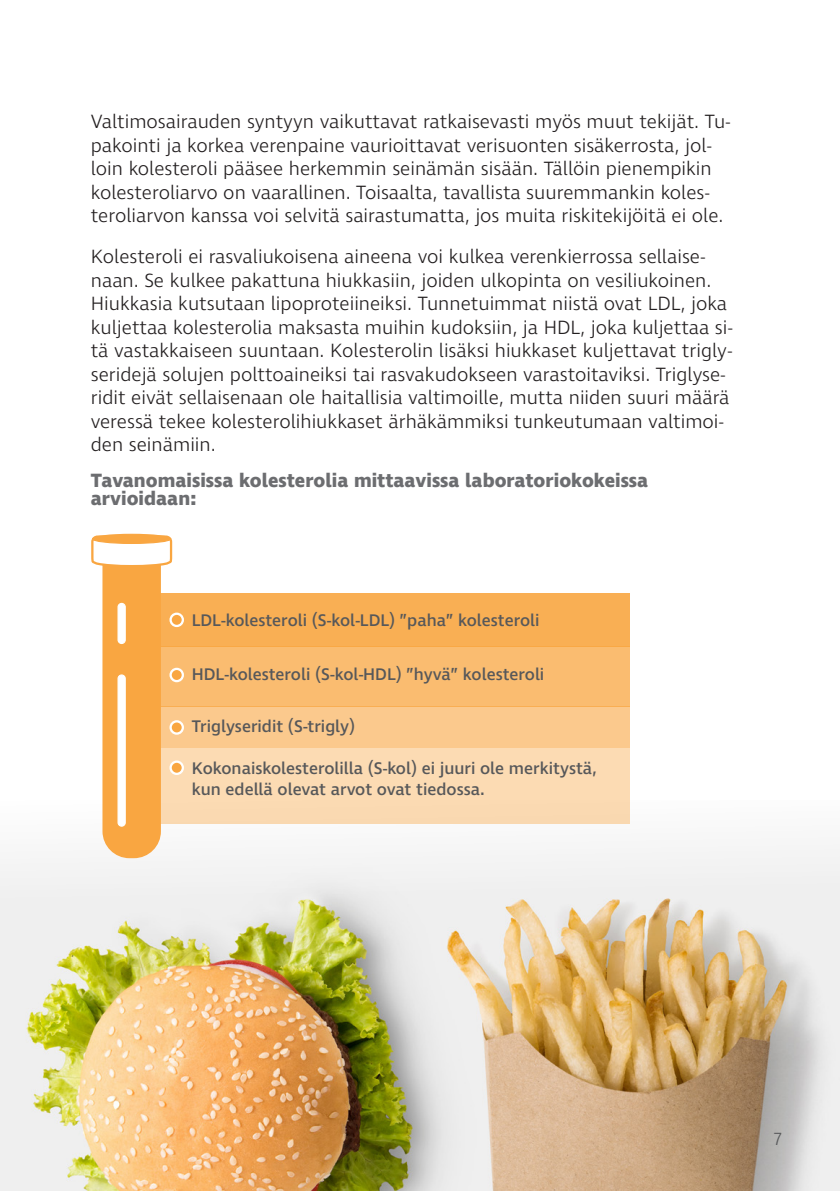
<style>
.page{position:relative;width:840px;height:1191px;background:#fff}
.page>*{position:absolute;margin:0;border:0;box-sizing:border-box;transform-origin:0 0}
.leipsi{font:300 19.6px/23.6px "Ingra";color:#231f20}
.leipsi-2{font:700 19.6px/18px "Ingra";color:#6c6d70}
.t1{font:300 18px "Ingra";color:#57585a}
.t2{font:500 17.2px/20.6px "Ingra";color:#57585a}
</style>
<div class="page">
<img style="left:0;top:801px;width:839px;height:390px">
<div style="left:153px;top:593px;width:476px;height:53px;background:#f9af54"></div>
<div style="left:153px;top:646px;width:476px;height:60px;background:#fabc70"></div>
<div style="left:153px;top:706px;width:476px;height:42px;background:#fbc98d"></div>
<div style="left:153px;top:748px;width:476px;height:75px;background:#fcdbb3"></div>
<div style="left:102px;top:539px;width:59px;height:319px;background:#f9a641;border-radius:27px"></div>
<div style="left:118px;top:675px;width:7px;height:151px;background:#fff;border-radius:4px"></div>
<div style="left:117px;top:674px;width:9px;height:152px;border:1px solid #fff;border-radius:4px"></div>
<div style="left:118px;top:603px;width:7px;height:40px;background:#fff;border-radius:4px"></div>
<div style="left:117px;top:603px;width:9px;height:41px;border:1px solid #fff;border-radius:4px"></div>
<svg style="left:91px;top:534px;width:82px;height:34px"></svg>
<div style="left:93px;top:534px;width:78px;height:9px;background:#f9a641;border-radius:50%"></div>
<div style="left:92px;top:534px;width:79px;height:10px;border:1px solid #f9a641;border-radius:50%"></div>
<svg style="left:170px;top:614px;width:13px;height:12px"></svg>
<div style="left:169px;top:612px;width:15px;height:15px;border:2px solid #fff;border-radius:50%"></div>
<svg style="left:170px;top:669px;width:13px;height:12px"></svg>
<div style="left:169px;top:668px;width:15px;height:14px;border:2px solid #fff;border-radius:50%"></div>
<svg style="left:170px;top:721px;width:13px;height:12px"></svg>
<div style="left:169px;top:720px;width:15px;height:14px;border:2px solid #fff;border-radius:50%"></div>
<svg style="left:170px;top:761px;width:13px;height:13px"></svg>
<div style="left:169px;top:760px;width:15px;height:15px;border:2px solid #fff;border-radius:50%"></div>
<p class="leipsi" style="left:91px;top:111px;width:640px">Valtimosairauden syntyyn vaikuttavat ratkaisevasti myös muut tekijät. Tu&shy;pakointi ja korkea verenpaine vaurioittavat verisuonten sisäkerrosta, jol&shy;loin kolesteroli pääsee herkemmin seinämän sisään. Tällöin pienempikin kolesteroliarvo on vaarallinen. Toisaalta, tavallista suuremmankin koles&shy;teroliarvon kanssa voi selvitä sairastumatta, jos muita riskitekijöitä ei ole.</p>
<p class="leipsi" style="left:91px;top:246px;width:642px">Kolesteroli ei rasvaliukoisena aineena voi kulkea verenkierrossa sellaise&shy;naan. Se kulkee pakattuna hiukkasiin, joiden ulkopinta on vesiliukoinen.<br>Hiukkasia kutsutaan lipoproteiineiksi. Tunnetuimmat niistä ovat LDL, joka kuljettaa kolesterolia maksasta muihin kudoksiin, ja HDL, joka kuljettaa si&shy;tä vastakkaiseen suuntaan. Kolesterolin lisäksi hiukkaset kuljettavat trigly&shy;seridejä solujen polttoaineiksi tai rasvakudokseen varastoitaviksi. Triglyse&shy;ridit eivät sellaisenaan ole haitallisia valtimoille, mutta niiden suuri määrä veressä tekee kolesterolihiukkaset ärhäkämmiksi tunkeutumaan valtimoi&shy;den seinämiin.</p>
<p class="leipsi-2" style="left:91px;top:472px;width:558px">Tavanomaisissa kolesterolia mittaavissa laboratoriokokeissa arvioidaan:</p>
<p class="t2" style="left:191px;top:611px;width:349px">LDL-kolesteroli (S-kol-LDL) ”paha” kolesteroli</p>
<p class="t2" style="left:191px;top:665px;width:354px">HDL-kolesteroli (S-kol-HDL) ”hyvä” kolesteroli</p>
<p class="t2" style="left:191px;top:717px;width:165px">Triglyseridit (S-trigly)</p>
<p class="t2" style="left:191px;top:759px;width:406px">Kokonaiskolesterolilla (S-kol) ei juuri ole merkitystä, kun edellä olevat arvot ovat tiedossa.</p>
<p class="t1" style="left:773px;top:1127px;width:10px">7</p>
</div>
